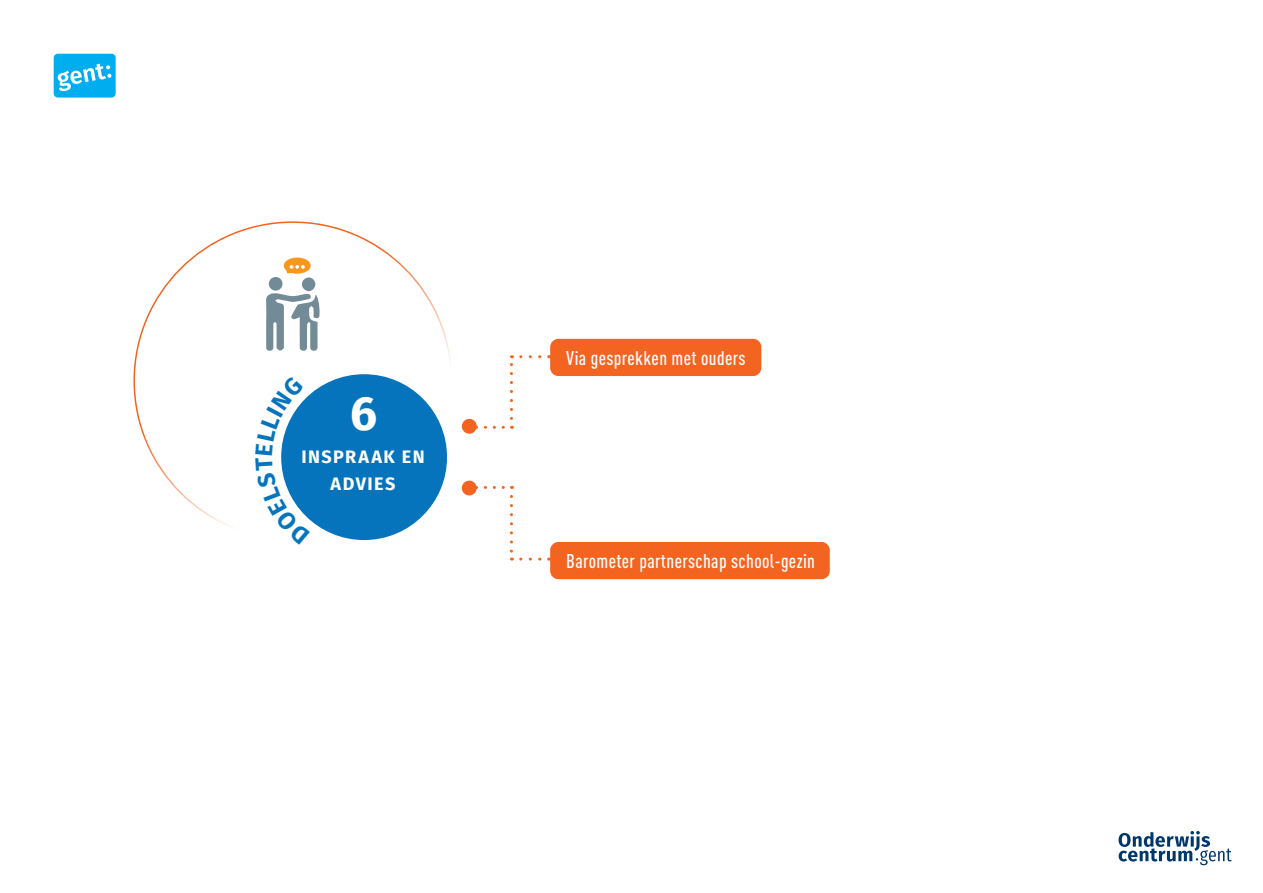
<style>
.page{position:relative;width:1263px;height:893px;background:#fff}
.page>*{position:absolute;margin:0;border:0;box-sizing:border-box;transform-origin:0 0}
.t1{font:700 48px "Fira Sans";color:#fff}
.t2{font:500 19.65px "DIN Cond";letter-spacing:.02em;color:#fff}
.t3{font:700 18px/27px "Fira Sans";letter-spacing:.08em;color:#fff;text-align:center}
</style>
<div class="page">
<svg style="left:266px;top:293px;width:54px;height:58px"></svg>
<div style="left:269px;top:277px;width:14px;height:14px;background:#738b97;border-radius:50%"></div>
<div style="left:302px;top:277px;width:13px;height:14px;background:#738b97;border-radius:50%"></div>
<div style="left:284px;top:258px;width:27px;height:16px;background:#f7981d;border-radius:50%"></div>
<svg style="left:286px;top:265px;width:19px;height:8px"></svg>
<svg style="left:1118px;top:831px;width:114px;height:34px"></svg>
<div style="left:54px;top:54px;width:62px;height:44px;background:#00aeef;border-radius:4px"></div>
<svg style="left:57px;top:64px;width:55px;height:28px"></svg>
<div style="left:281px;top:374px;width:166px;height:166px;background:#0574bc;border-radius:50%"></div>
<div style="left:553px;top:545px;width:274px;height:31px;background:#f36421;border-radius:5px"></div>
<div style="left:550px;top:542px;width:280px;height:37px;border:6px solid #f36421;border-radius:5px"></div>
<div style="left:553px;top:342px;width:205px;height:31px;background:#f36421;border-radius:5px"></div>
<div style="left:550px;top:339px;width:211px;height:37px;border:6px solid #f36421;border-radius:5px"></div>
<svg style="left:461px;top:355px;width:52px;height:79px"></svg>
<svg style="left:521px;top:355px;width:29px;height:3px"></svg>
<svg style="left:461px;top:480px;width:52px;height:81px"></svg>
<svg style="left:521px;top:558px;width:29px;height:3px"></svg>
<svg style="left:281px;top:394px;width:29px;height:126px"></svg>
<h1 class="t1" style="left:350px;top:373px;width:29px">6</h1>
<p class="t3" style="left:301px;top:442px;width:125px">INSPRAAK EN<br>ADVIES</p>
<p class="t2" style="left:566px;top:347px;width:181px">Via gesprekken met ouders</p>
<p class="t2" style="left:566px;top:550px;width:250px">Barometer partnerschap school-gezin</p>
</div>
